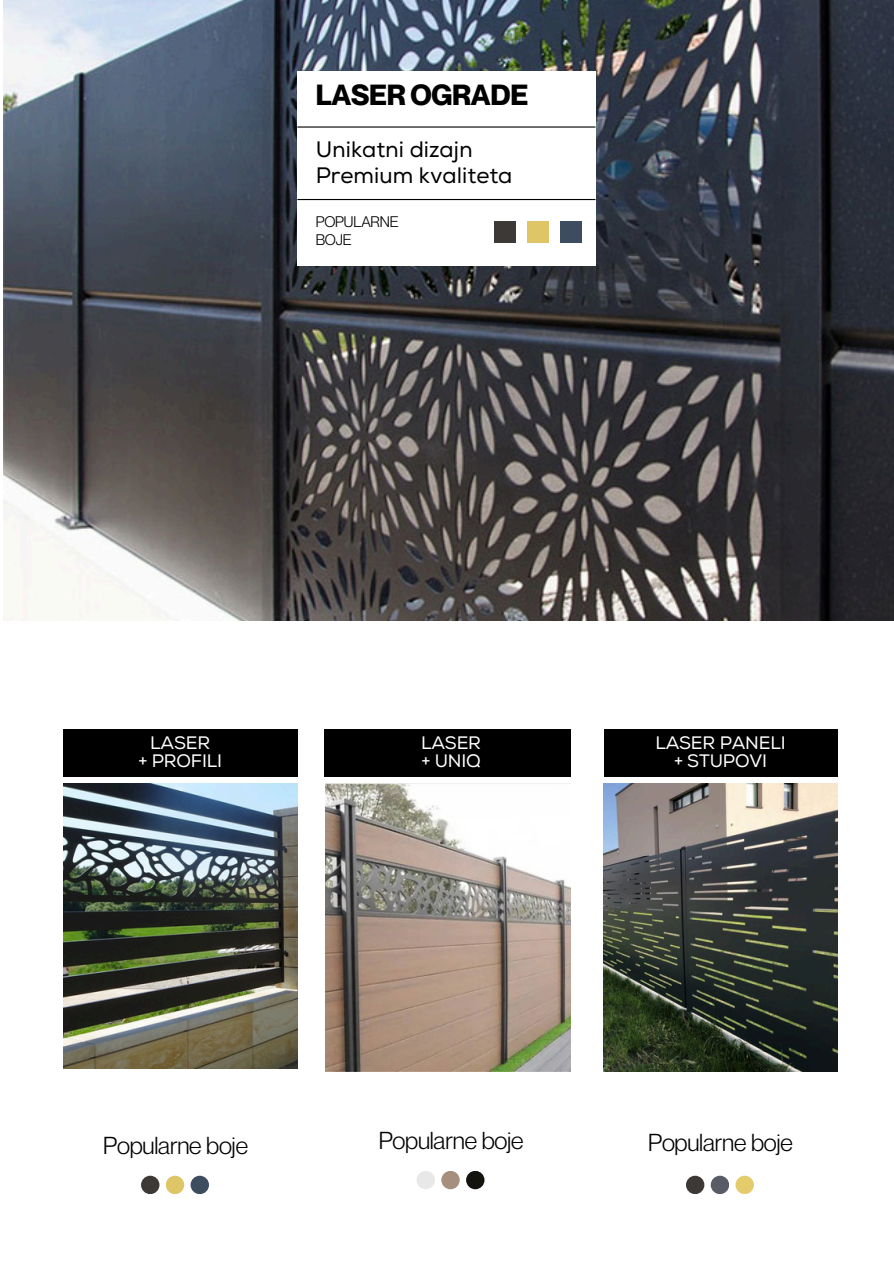
<style>
.page{position:relative;width:894px;height:1264px;background:#fff}
.page>*{position:absolute;margin:0;border:0;box-sizing:border-box;transform-origin:0 0}
.t1{font:700 28.5px "Neue Montreal";letter-spacing:-.01em;color:#000}
.t2{font:24px "Neue Montreal";letter-spacing:-.01em;color:#000}
.t3{font:22.35px/25.8px "Nexa";color:#000}
.t4{font:18px/18px "Nexa";letter-spacing:-.01em;color:#fff;text-align:center}
.t5{font:15px/18px "Neue Montreal";letter-spacing:-.01em;color:#000}
</style>
<div class="page">
<img style="left:4px;top:0;width:889px;height:620px">
<div style="left:297px;top:72px;width:298px;height:194px;background:#fff"></div>
<div style="left:494px;top:220px;width:22px;height:22px;background:#3c3936"></div>
<div style="left:527px;top:220px;width:22px;height:22px;background:#dec565"></div>
<div style="left:560px;top:220px;width:21px;height:22px;background:#3e4c5f"></div>
<hr style="left:297px;top:126px;width:298px;height:2px;background:#000">
<hr style="left:297px;top:199px;width:298px;height:1px;background:#000">
<div style="left:63px;top:728px;width:234px;height:48px;background:#000"></div>
<div style="left:324px;top:728px;width:246px;height:48px;background:#000"></div>
<div style="left:603px;top:728px;width:234px;height:48px;background:#000"></div>
<div style="left:141px;top:1175px;width:18px;height:19px;background:#3c3936;border-radius:50%"></div>
<div style="left:416px;top:1170px;width:19px;height:19px;background:#e8e8e9;border-radius:50%"></div>
<div style="left:685px;top:1175px;width:19px;height:19px;background:#3c3936;border-radius:50%"></div>
<div style="left:166px;top:1175px;width:18px;height:19px;background:#dec565;border-radius:50%"></div>
<div style="left:441px;top:1170px;width:18px;height:19px;background:#a78f7e;border-radius:50%"></div>
<div style="left:710px;top:1175px;width:19px;height:19px;background:#595b67;border-radius:50%"></div>
<div style="left:190px;top:1175px;width:19px;height:19px;background:#3e4c5f;border-radius:50%"></div>
<div style="left:466px;top:1170px;width:18px;height:19px;background:#15130d;border-radius:50%"></div>
<div style="left:735px;top:1175px;width:18px;height:19px;background:#e4cb6c;border-radius:50%"></div>
<img style="left:603px;top:783px;width:234px;height:288px">
<img style="left:63px;top:783px;width:234px;height:285px">
<img style="left:325px;top:783px;width:245px;height:288px">
<p class="t1" style="left:315px;top:77px;width:214px">LASER OGRADE</p>
<h2 class="t3" style="left:315px;top:138px;width:198px">Unikatni dizajn<br>Premium kvaliteta</h2>
<p class="t5" style="left:315px;top:212px;width:84px">POPULARNE<br>BOJE</p>
<h1 class="t4" style="left:138px;top:734px;width:85px">LASER<br>+ PROFILI</h1>
<p class="t4" style="left:421px;top:734px;width:61px;text-align:left">LASER + UNIQ</p>
<p class="t4" style="left:655px;top:734px;width:132px">LASER PANELI + STUPOVI</p>
<h3 class="t2" style="left:103px;top:1130px;width:146px">Popularne boje</h3>
<p class="t2" style="left:378px;top:1125px;width:146px">Popularne boje</p>
<h3 class="t2" style="left:648px;top:1128px;width:146px">Popularne boje</h3>
</div>
